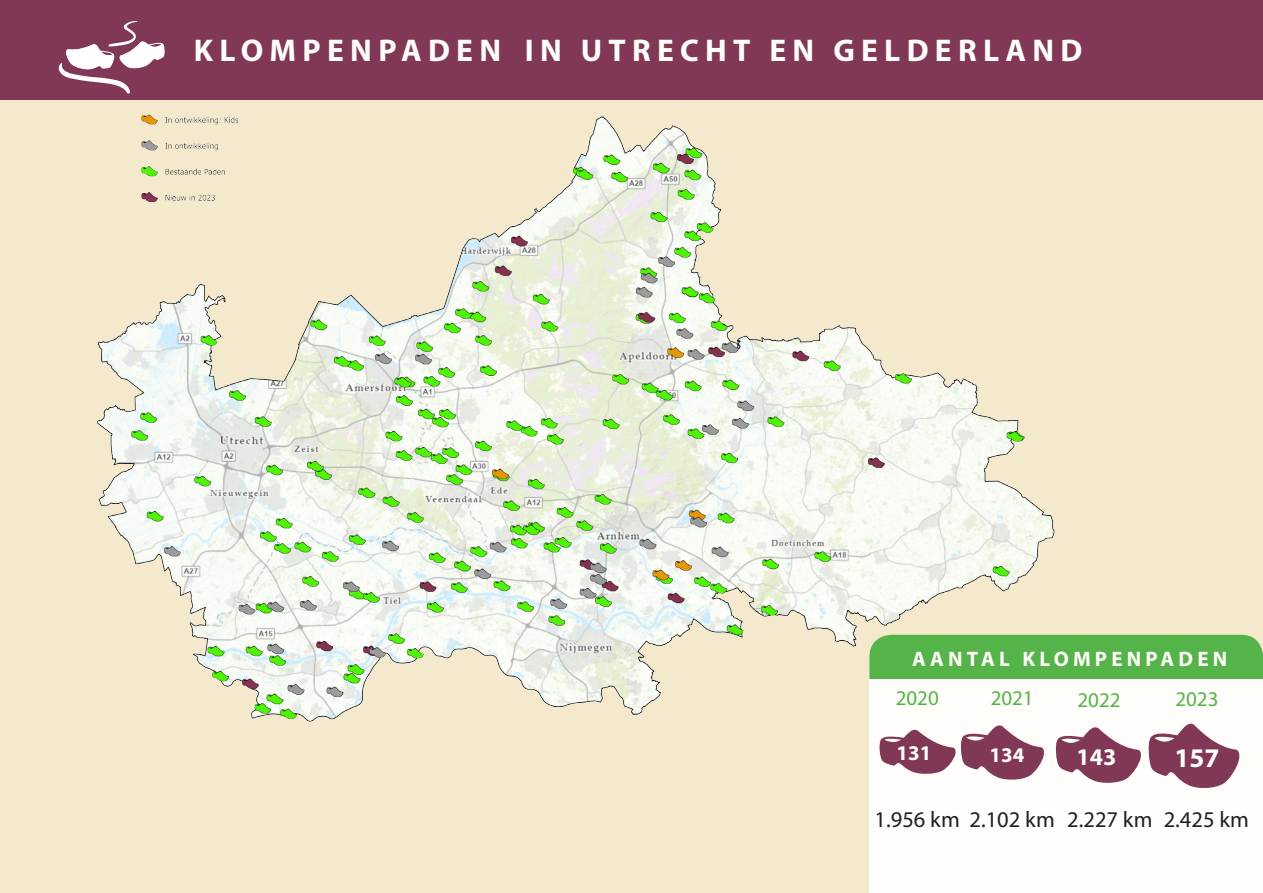
<style>
.page{position:relative;width:1263px;height:893px;background:#f4e9cd}
.page>*{position:absolute;margin:0;border:0;box-sizing:border-box;transform-origin:0 0}
.t1{font:700 31.5px "Myriad Pro";letter-spacing:.2em;color:#fffefa}
.t2{font:700 27px "Myriad Pro";color:#fffefa}
.t3{font:700 24px "Myriad Pro";color:#fffefa}
.t4{font:22.5px "Myriad Pro";color:#231f20}
.t5{font:700 21px "Myriad Pro";letter-spacing:.2em;color:#fffefa}
.t6{font:21px "Myriad Pro";color:#54b449}
</style>
<div class="page">
<div style="left:0;top:0;width:1263px;height:99px;background:#813756"></div>
<img style="left:97px;top:114px;width:958px;height:608px">
<svg style="left:59px;top:21px;width:106px;height:73px"></svg>
<div style="left:869px;top:634px;width:394px;height:45px;background:#54b449"></div>
<div style="left:869px;top:679px;width:394px;height:214px;background:#fffefa"></div>
<svg style="left:1148px;top:723px;width:91px;height:65px"></svg>
<svg style="left:1055px;top:727px;width:86px;height:56px"></svg>
<svg style="left:879px;top:725px;width:165px;height:55px"></svg>
<p class="t1" style="left:194px;top:30px;width:890px">KLOMPENPADEN IN UTRECHT EN GELDERLAND</p>
<p class="t5" style="left:912px;top:645px;width:316px">AANTAL KLOMPENPADEN</p>
<p class="t6" style="left:896px;top:685px;width:45px">2020</p>
<p class="t6" style="left:991px;top:685px;width:45px">2021</p>
<p class="t6" style="left:1077px;top:687px;width:45px">2022</p>
<p class="t6" style="left:1175px;top:686px;width:45px">2023</p>
<p class="t5" style="left:896px;top:739px;width:36px">131</p>
<p class="t5" style="left:990px;top:742px;width:36px">134</p>
<p class="t3" style="left:1076px;top:741px;width:41px">143</p>
<p class="t2" style="left:1174px;top:740px;width:46px">157</p>
<p class="t4" style="left:874px;top:806px;width:182px">1.956 km 2.102 km</p>
<p class="t4" style="left:1067px;top:806px;width:87px">2.227 km</p>
<p class="t4" style="left:1164px;top:806px;width:87px">2.425 km</p>
</div>
